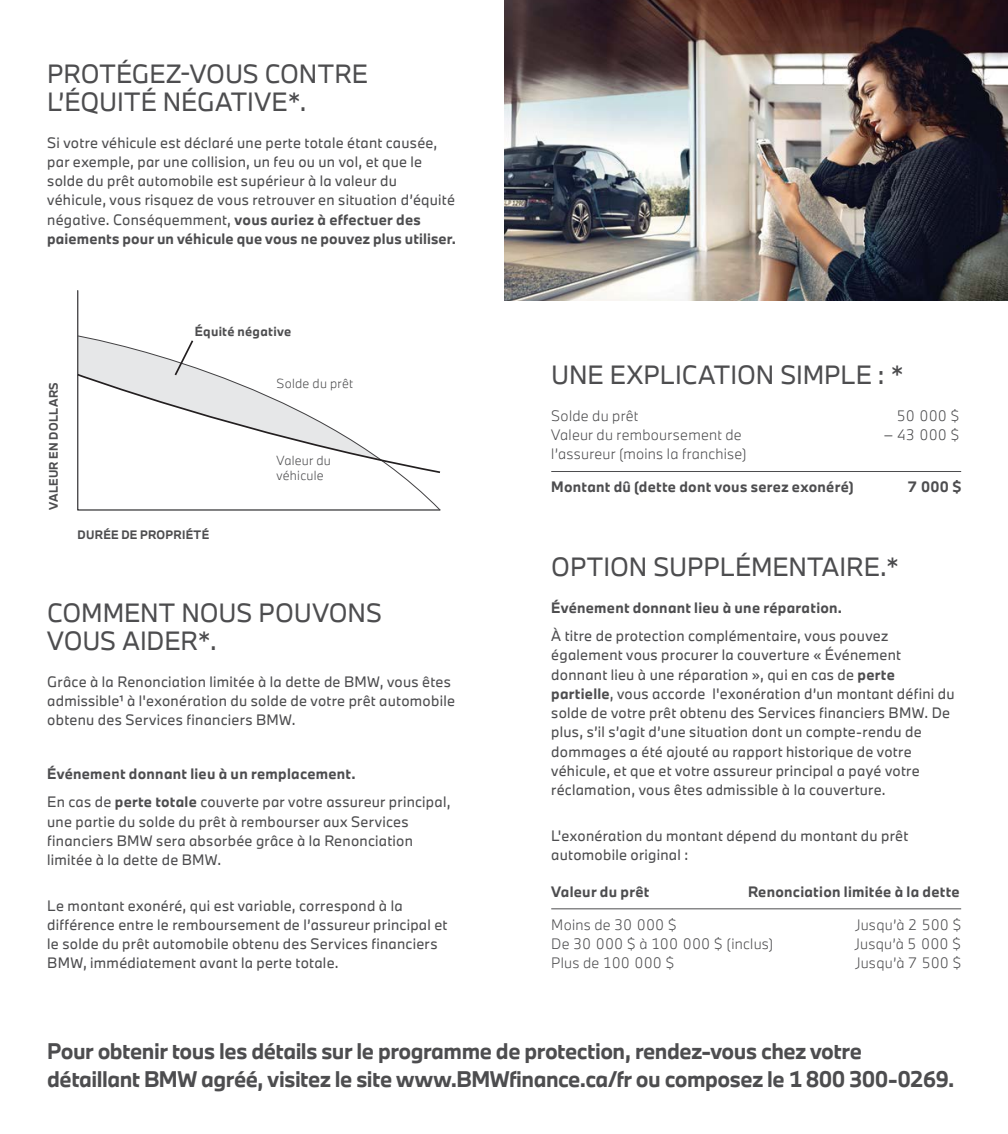
<style>
.page{position:relative;width:1008px;height:1134px;background:#fff}
.page>*{position:absolute;margin:0;border:0;box-sizing:border-box;transform-origin:0 0}
.t1{font:24.5px/28px "BMW Type Next";letter-spacing:-.005em;color:#4d4d4f}
.t2{font:700 21px/28px "BMW Type Next";letter-spacing:-.02em;color:#4d4d4f}
.t3{font:14px/19.2px "BMW Type Next";letter-spacing:.02em;color:#4d4d4f}
.t4{font:700 14px/28px "BMW Type Next";letter-spacing:.02em;color:#4d4d4f}
.t5{font:300 14px "BMW Type Next";letter-spacing:.015em;color:#4d4d4f}
.t6{font:300 12.25px/14.7px "BMW Type Next";letter-spacing:.025em;color:#4d4d4f}
.t7{font:700 12.25px "BMW Type Next";letter-spacing:.025em;color:#4d4d4f}
.t8{font:700 11.38px "BMW Type Next";letter-spacing:.025em;color:#4d4d4f}
.s1{font-weight:700}
.s2{font-weight:400}
.s3{font-size:15.75px}
</style>
<div class="page">
<svg style="left:77px;top:335px;width:364px;height:176px"></svg>
<svg style="left:77px;top:336px;width:364px;height:138px"></svg>
<img style="left:504px;top:0;width:504px;height:301px">
<hr style="left:551px;top:471px;width:410px;height:1px;background:#4d4d4f">
<hr style="left:551px;top:909px;width:410px;height:1px;background:#4d4d4f">
<h1 class="t1" style="left:47px;top:59px;width:322px">PROTÉGEZ-VOUS CONTRE<br>L’ÉQUITÉ NÉGATIVE*.</h1>
<p class="t3" style="left:47px;top:133px;width:410px">Si votre véhicule est déclaré une perte totale étant causée, par exemple, par une collision, un feu ou un vol, et que le solde du prêt automobile est supérieur à la valeur du véhicule, vous risquez de vous retrouver en situation d’équité négative. Conséquemment, <span class="s1">vous auriez à effectuer des paiements pour un véhicule que vous ne pouvez plus utiliser.</span></p>
<p class="t8" style="left:46px;top:510px;width:129px;rotate:-90deg">VALEUR EN DOLLARS</p>
<p class="t7" style="left:195px;top:323px;width:98px">Équité négative</p>
<p class="t6" style="left:276px;top:376px;width:78px">Solde du prêt</p>
<p class="t8" style="left:78px;top:527px;width:133px">DURÉE DE PROPRIÉTÉ</p>
<p class="t6" style="left:276px;top:453px;width:56px">Valeur du véhicule</p>
<h1 class="t1" style="left:47px;top:598px;width:336px">COMMENT NOUS POUVONS<br>VOUS AIDER*.</h1>
<p class="t3" style="left:47px;top:672px;width:409px">Grâce à la Renonciation limitée à la dette de BMW, vous êtes admissible1 à l'exonération du solde de votre prêt automobile obtenu des Services financiers BMW.</p>
<p class="t4" style="left:47px;top:760px;width:405px">Événement donnant lieu à un remplacement.<br><span class="s2">En cas de</span> perte totale <span class="s2">couverte par votre assureur principal,</span></p>
<p class="t3" style="left:47px;top:812px;width:367px">une partie du solde du prêt à rembourser aux Services financiers BMW sera absorbée grâce à la Renonciation limitée à la dette de BMW.</p>
<p class="t3" style="left:47px;top:896px;width:402px">Le montant exonéré, qui est variable, correspond à la différence entre le remboursement de l’assureur principal et le solde du prêt automobile obtenu des Services financiers BMW, immédiatement avant la perte totale.</p>
<h1 class="t1" style="left:551px;top:360px;width:354px">UNE EXPLICATION SIMPLE : *</h1>
<p class="t5" style="left:551px;top:406px;width:89px">Solde du prêt</p>
<p class="t5" style="left:897px;top:406px;width:64px">50 000 $</p>
<p class="t5" style="left:551px;top:425px;width:192px">Valeur du remboursement de</p>
<p class="t5" style="left:884px;top:425px;width:77px"><span class="s3">–</span> 43 000 $</p>
<p class="t5" style="left:551px;top:444px;width:197px">l’assureur (moins la franchise)</p>
<p class="t4" style="left:551px;top:473px;width:304px">Montant dû (dette dont vous serez exonéré)</p>
<p class="t4" style="left:908px;top:473px;width:55px">7 000 $</p>
<h1 class="t1" style="left:551px;top:553px;width:350px">OPTION SUPPLÉMENTAIRE.*</h1>
<p class="t4" style="left:551px;top:594px;width:292px">Événement donnant lieu à une réparation.</p>
<p class="t3" style="left:551px;top:626px;width:405px">À titre de protection complémentaire, vous pouvez également vous procurer la couverture « Événement donnant lieu à une réparation », qui en cas de <span class="s1">perte partielle</span>, vous accorde l'exonération d’un montant défini du solde de votre prêt obtenu des Services financiers BMW. De plus, s’il s’agit d’une situation dont un compte-rendu de dommages a été ajouté au rapport historique de votre véhicule, et que et votre assureur principal a payé votre réclamation, vous êtes admissible à la couverture.</p>
<p class="t3" style="left:551px;top:826px;width:358px">L'exonération du montant dépend du montant du prêt automobile original :</p>
<p class="t4" style="left:551px;top:877px;width:100px">Valeur du prêt</p>
<p class="t4" style="left:748px;top:877px;width:213px">Renonciation limitée à la dette</p>
<p class="t5" style="left:551px;top:915px;width:127px">Moins de 30 000 $</p>
<p class="t5" style="left:855px;top:915px;width:108px">Jusqu’à 2 500 $</p>
<p class="t5" style="left:551px;top:934px;width:223px">De 30 000 $ à 100 000 $ (inclus)</p>
<p class="t5" style="left:855px;top:934px;width:108px">Jusqu’à 5 000 $</p>
<p class="t5" style="left:551px;top:954px;width:125px">Plus de 100 000 $</p>
<p class="t5" style="left:855px;top:954px;width:108px">Jusqu’à 7 500 $</p>
<h2 class="t2" style="left:47px;top:1037px;width:909px">Pour obtenir tous les détails sur le programme de protection, rendez-vous chez votre détaillant BMW agréé, visitez le site www.BMWfinance.ca/fr ou composez le 1 800 300-0269.</h2>
</div>
